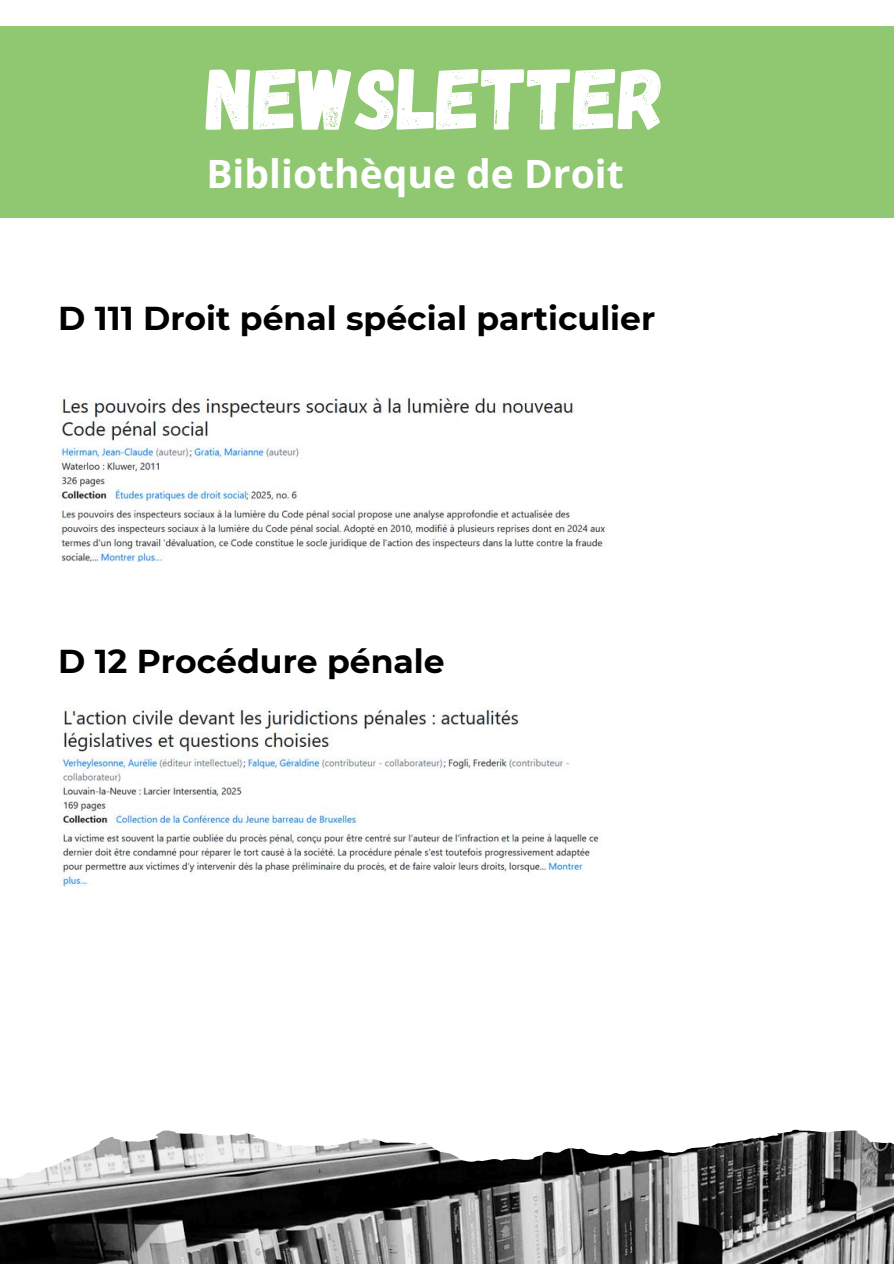
<style>
.page{position:relative;width:894px;height:1264px;background:#fff}
.page>*{position:absolute;margin:0;border:0;box-sizing:border-box;transform-origin:0 0}
.t1{font:87px "Gagalin";color:#fff}
.t2{font:700 39px "Open Sans";color:#fff}
.t3{font:700 33px "Montserrat";color:#000}
</style>
<div class="page">
<div style="left:0;top:26px;width:893px;height:192px;background:#90c872"></div>
<img style="left:0;top:1129px;width:893px;height:134px">
<img style="left:58px;top:397px;width:549px;height:164px">
<img style="left:58px;top:707px;width:543px;height:179px">
<h1 class="t1" style="left:206px;top:42px;width:461px">NEWSLETTER</h1>
<p class="t2" style="left:206px;top:147px;width:418px">Bibliothèque de Droit</p>
<p class="t3" style="left:58px;top:297px;width:598px">D 111 Droit pénal spécial particulier</p>
<p class="t3" style="left:58px;top:640px;width:388px">D 12 Procédure pénale</p>
</div>
